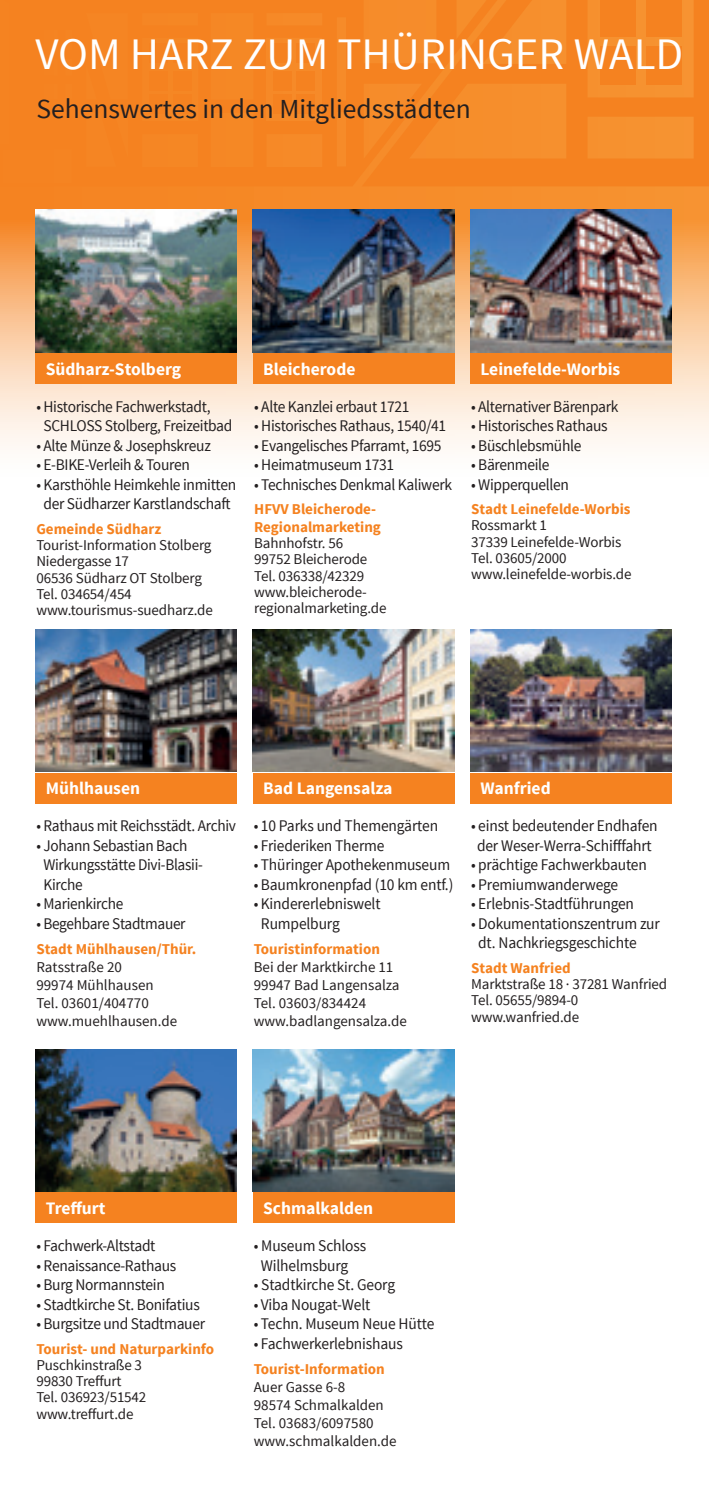
<style>
.page{position:relative;width:709px;height:1489px;background:#fff}
.page>*{position:absolute;margin:0;border:0;box-sizing:border-box;transform-origin:0 0}
.t1{font:45px "Source Sans Pro";color:#fff}
.t2{font:27.5px "Source Sans Pro";color:#231f20}
.t3{font:700 17.5px "Source Sans Pro";color:#fff}
.Aufzählung{font:16.25px/19.5px "Source Sans Pro";letter-spacing:-.02em;color:#231f20;scale:.95 1}
.Aufzählung-2{font:16.25px/19.5px "Source Sans Pro";letter-spacing:-.02em;color:#231f20;scale:.94 1}
.Adresse{font:15px/18px "Source Sans Pro";letter-spacing:-.01em;color:#231f20}
.TouriInfo_rot{font:700 15px/17.5px "Source Sans Pro";color:#f58220}
.s1{font-weight:700;color:#f58220}
</style>
<div class="page">
<svg style="left:0;top:186px;width:709px;height:262px;background:#f8cda6"></svg>
<div style="left:0;top:0;width:362px;height:186px;background:#f58220"></div>
<svg style="left:362px;top:0;width:347px;height:186px;background:#f58826"></svg>
<div style="left:173px;top:95px;width:19px;height:19px;background:#f58220"></div>
<div style="left:273px;top:95px;width:18px;height:19px;background:#f58220"></div>
<div style="left:173px;top:71px;width:19px;height:19px;background:#f58220"></div>
<div style="left:149px;top:43px;width:18px;height:20px;background:#f58220"></div>
<div style="left:149px;top:71px;width:18px;height:19px;background:#f58220"></div>
<div style="left:149px;top:95px;width:18px;height:19px;background:#f58220"></div>
<div style="left:273px;top:71px;width:18px;height:19px;background:#f58220"></div>
<div style="left:296px;top:95px;width:19px;height:19px;background:#f58220"></div>
<div style="left:273px;top:43px;width:18px;height:20px;background:#f58220"></div>
<div style="left:296px;top:43px;width:19px;height:20px;background:#f58220"></div>
<div style="left:296px;top:71px;width:19px;height:19px;background:#f58220"></div>
<div style="left:173px;top:43px;width:19px;height:20px;background:#f58220"></div>
<img style="left:35px;top:210px;width:202px;height:142px">
<div style="left:35px;top:353px;width:202px;height:31px;background:#f58220"></div>
<img style="left:253px;top:210px;width:201px;height:142px">
<div style="left:253px;top:353px;width:201px;height:31px;background:#f58220"></div>
<img style="left:470px;top:210px;width:201px;height:142px">
<div style="left:470px;top:353px;width:201px;height:31px;background:#f58220"></div>
<img style="left:35px;top:629px;width:202px;height:142px">
<div style="left:35px;top:773px;width:202px;height:30px;background:#f58220"></div>
<img style="left:253px;top:629px;width:201px;height:142px">
<div style="left:253px;top:773px;width:201px;height:30px;background:#f58220"></div>
<img style="left:470px;top:629px;width:201px;height:142px">
<div style="left:470px;top:773px;width:201px;height:30px;background:#f58220"></div>
<img style="left:35px;top:1049px;width:202px;height:142px">
<div style="left:35px;top:1192px;width:202px;height:31px;background:#f58220"></div>
<img style="left:253px;top:1049px;width:201px;height:142px">
<div style="left:253px;top:1192px;width:201px;height:31px;background:#f58220"></div>
<p class="t1" style="left:35px;top:27px;width:649px">VOM HARZ ZUM THÜRINGER WALD</p>
<p class="t2" style="left:36px;top:92px;width:436px">Sehenswertes in den Mitgliedsstädten</p>
<p class="t3" style="left:46px;top:357px;width:137px">Südharz-Stolberg</p>
<p class="Aufzählung" style="left:43px;top:397px;width:200px;text-indent:-7px">• Historische Fachwerkstadt,<br>SCHLOSS Stolberg, Freizeitbad</p>
<p class="Aufzählung" style="left:36px;top:436px;width:185px">• Alte Münze &amp; Josephskreuz</p>
<p class="Aufzählung" style="left:36px;top:455px;width:163px">• E-BIKE-Verleih &amp; Touren</p>
<p class="Aufzählung" style="left:36px;top:475px;width:212px;text-align:center">• Karsthöhle Heimkehle inmitten der Südharzer Karstlandschaft</p>
<p class="TouriInfo_rot" style="left:36px;top:520px;width:126px">Gemeinde Südharz</p>
<p class="Adresse" style="left:36px;top:536px;width:177px">Tourist-Information Stolberg</p>
<p class="Adresse" style="left:36px;top:553px;width:167px;line-height:16.2px">Niedergasse 17<br>06536 Südharz OT Stolberg</p>
<p class="Adresse" style="left:36px;top:585px;width:97px">Tel. 034654/454</p>
<p class="Adresse" style="left:36px;top:601px;width:178px">www.tourismus-suedharz.de</p>
<p class="t3" style="left:263px;top:357px;width:94px">Bleicherode</p>
<p class="Aufzählung" style="left:254px;top:397px;width:165px">• Alte Kanzlei erbaut 1721</p>
<p class="Aufzählung" style="left:254px;top:416px;width:204px">• Historisches Rathaus, 1540/41</p>
<p class="Aufzählung" style="left:254px;top:436px;width:199px">• Evangelisches Pfarramt, 1695</p>
<p class="Aufzählung" style="left:254px;top:455px;width:149px">• Heimatmuseum 1731</p>
<p class="Aufzählung" style="left:254px;top:475px;width:210px">• Technisches Denkmal Kaliwerk</p>
<p class="TouriInfo_rot" style="left:254px;top:501px;width:128px">HFVV Bleicherode-<br>Regionalmarketing</p>
<p class="Adresse" style="left:254px;top:535px;width:115px;line-height:16.2px">Bahnhofstr. 56<br>99752 Bleicherode</p>
<p class="Adresse" style="left:254px;top:566px;width:111px">Tel. 036338/42329</p>
<p class="Adresse" style="left:254px;top:584px;width:134px;line-height:16.2px">www.bleicherode&shy;regionalmarketing.de</p>
<p class="t3" style="left:480px;top:357px;width:141px">Leinefelde-Worbis</p>
<p class="Aufzählung" style="left:471px;top:397px;width:156px">• Alternativer Bärenpark</p>
<p class="Aufzählung" style="left:471px;top:416px;width:145px">• Historisches Rathaus</p>
<p class="Aufzählung" style="left:471px;top:436px;width:118px">• Büschlebsmühle</p>
<p class="Aufzählung" style="left:471px;top:455px;width:84px">• Bärenmeile</p>
<p class="Aufzählung" style="left:471px;top:475px;width:104px">• Wipperquellen</p>
<p class="TouriInfo_rot" style="left:471px;top:501px;width:161px">Stadt Leinefelde-Worbis</p>
<p class="Adresse" style="left:471px;top:517px;width:152px;line-height:16.2px">Rossmarkt 1<br>37339 Leinefelde-Worbis</p>
<p class="Adresse" style="left:471px;top:549px;width:97px">Tel. 03605/2000</p>
<p class="Adresse" style="left:471px;top:565px;width:162px">www.leinefelde-worbis.de</p>
<p class="t3" style="left:46px;top:777px;width:96px">Mühlhausen</p>
<p class="Aufzählung-2" style="left:36px;top:816px;width:214px">• Rathaus mit Reichsstädt. Archiv</p>
<p class="Aufzählung-2" style="left:43px;top:835px;width:170px;text-indent:-7px">• Johann Sebastian Bach<br>Wirkungsstätte Divi-Blasii-<br>Kirche</p>
<p class="Aufzählung-2" style="left:36px;top:894px;width:94px">• Marienkirche</p>
<p class="Aufzählung-2" style="left:36px;top:913px;width:160px">• Begehbare Stadtmauer</p>
<p class="Adresse" style="left:36px;top:940px;width:161px"><span class="s1">Stadt Mühlhausen/Thür.<br></span>Ratsstraße 20<br>99974 Mühlhausen<br>Tel. 03601/404770 www.muehlhausen.de</p>
<p class="t3" style="left:263px;top:777px;width:131px">Bad Langensalza</p>
<p class="Aufzählung" style="left:254px;top:816px;width:195px">• 10 Parks und Themengärten</p>
<p class="Aufzählung" style="left:254px;top:835px;width:139px">• Friederiken Therme</p>
<p class="Aufzählung" style="left:254px;top:855px;width:208px">• Thüringer Apothekenmuseum</p>
<p class="Aufzählung" style="left:254px;top:874px;width:211px">• Baumkronenpfad (10 km entf.)</p>
<p class="Aufzählung" style="left:261px;top:894px;width:127px;text-indent:-7px">• Kindererlebniswelt<br>Rumpelburg</p>
<p class="Adresse" style="left:254px;top:940px;width:155px"><span class="s1">Touristinformation<br></span>Bei der Marktkirche 11<br>99947 Bad Langensalza<br>Tel. 03603/834424 www.badlangensalza.de</p>
<p class="t3" style="left:480px;top:777px;width:72px">Wanfried</p>
<p class="Aufzählung" style="left:471px;top:816px;width:198px">• einst bedeutender Endhafen</p>
<p class="Aufzählung" style="left:477px;top:835px;width:185px">der Weser-Werra-Schifffahrt</p>
<p class="Aufzählung" style="left:471px;top:855px;width:186px">• prächtige Fachwerkbauten</p>
<p class="Aufzählung" style="left:471px;top:874px;width:156px">• Premiumwanderwege</p>
<p class="Aufzählung" style="left:471px;top:894px;width:173px">• Erlebnis-Stadtführungen</p>
<p class="Aufzählung" style="left:478px;top:913px;width:193px;text-indent:-7px">• Dokumentationszentrum zur dt. Nachkriegsgeschichte</p>
<p class="TouriInfo_rot" style="left:471px;top:959px;width:101px">Stadt Wanfried</p>
<p class="Adresse" style="left:471px;top:975px;width:198px">Marktstraße 18 · 37281 Wanfried</p>
<p class="Adresse" style="left:471px;top:991px;width:109px">Tel. 05655/9894-0</p>
<p class="Adresse" style="left:471px;top:1007px;width:109px">www.wanfried.de</p>
<p class="t3" style="left:46px;top:1196px;width:61px">Treffurt</p>
<p class="Aufzählung" style="left:36px;top:1235px;width:127px">• Fachwerk-Altstadt</p>
<p class="Aufzählung" style="left:36px;top:1255px;width:149px">• Renaissance-Rathaus</p>
<p class="Aufzählung" style="left:36px;top:1274px;width:137px">• Burg Normannstein</p>
<p class="Aufzählung" style="left:36px;top:1294px;width:174px">• Stadtkirche St. Bonifatius</p>
<p class="Aufzählung" style="left:36px;top:1313px;width:179px">• Burgsitze und Stadtmauer</p>
<p class="TouriInfo_rot" style="left:36px;top:1340px;width:179px">Tourist- und Naturparkinfo</p>
<p class="Adresse" style="left:36px;top:1355px;width:107px">Puschkinstraße 3</p>
<p class="Adresse" style="left:36px;top:1372px;width:87px">99830 Treffurt</p>
<p class="Adresse" style="left:36px;top:1388px;width:111px">Tel. 036923/51542</p>
<p class="Adresse" style="left:36px;top:1404px;width:99px">www.treffurt.de</p>
<p class="t3" style="left:263px;top:1196px;width:112px">Schmalkalden</p>
<p class="Aufzählung" style="left:261px;top:1235px;width:112px;text-indent:-7px">• Museum Schloss<br>Wilhelmsburg</p>
<p class="Aufzählung" style="left:254px;top:1274px;width:150px">• Stadtkirche St. Georg</p>
<p class="Aufzählung" style="left:254px;top:1294px;width:124px">• Viba Nougat-Welt</p>
<p class="Aufzählung" style="left:254px;top:1313px;width:192px">• Techn. Museum Neue Hütte</p>
<p class="Aufzählung" style="left:254px;top:1333px;width:158px">• Fachwerkerlebnishaus</p>
<p class="Adresse" style="left:254px;top:1359px;width:144px"><span class="s1">Tourist-Information<br></span>Auer Gasse 6-8<br>98574 Schmalkalden<br>Tel. 03683/6097580 www.schmalkalden.de</p>
</div>
